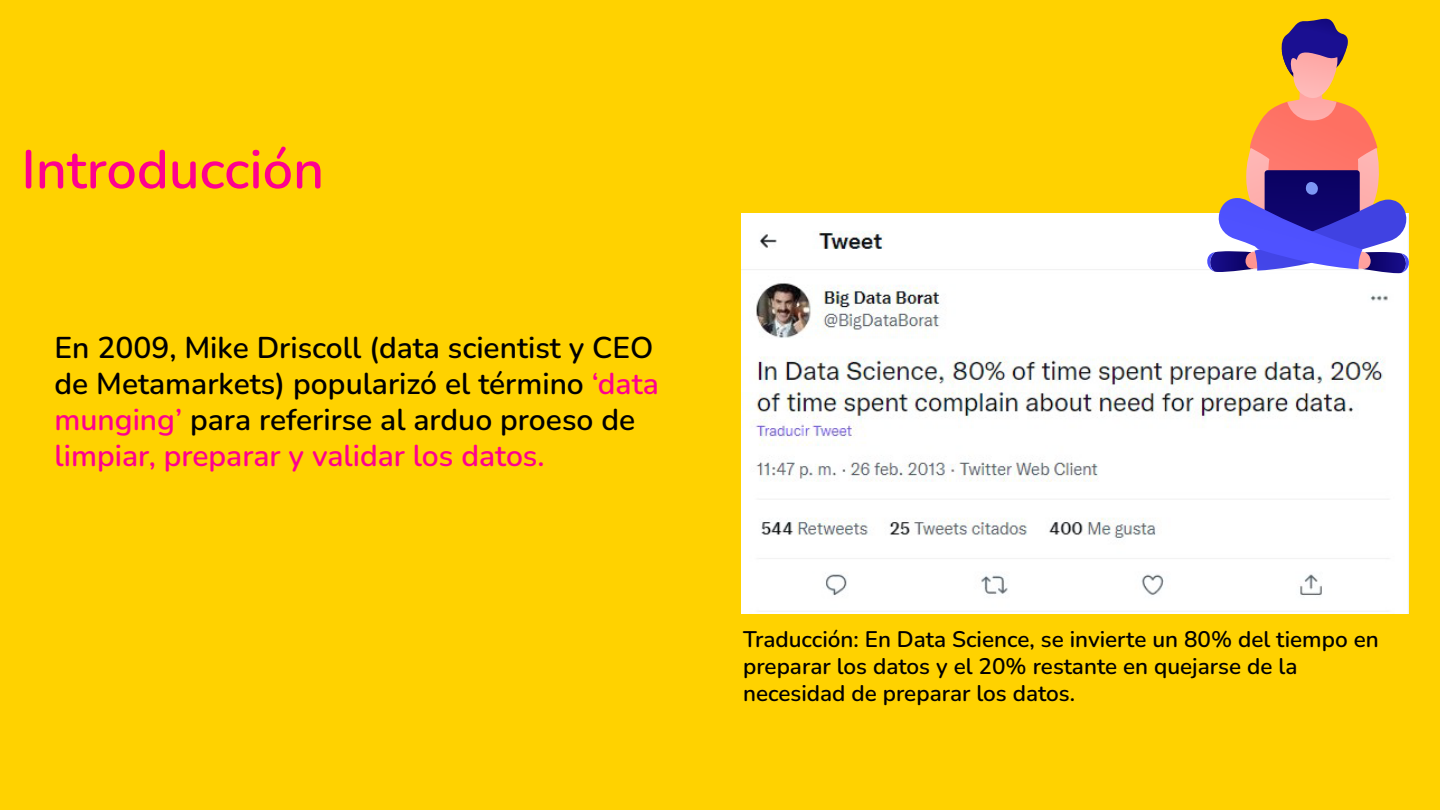
<style>
.page{position:relative;width:1440px;height:810px;background:#ffd200}
.page>*{position:absolute;margin:0;border:0;box-sizing:border-box;transform-origin:0 0}
.t1{font:200 54px "Nunito";color:#ff008f}
.t2{font:200 30px/36px "Nunito";color:#000}
.t3{font:200 22.5px/27px "Nunito";color:#000}
.s1{color:#ff008f}
</style>
<div class="page">
<img style="left:741px;top:214px;width:667px;height:400px">
<svg style="left:1205px;top:19px;width:204px;height:254px"></svg>
<h1 class="t1" style="left:21px;top:132px;width:304px">Introducción</h1>
<p class="t2" style="left:55px;top:329px;width:606px">En 2009, Mike Driscoll (data scientist y CEO de Metamarkets) popularizó el término <span class="s1">‘data munging’</span> para referirse al arduo proeso de <span class="s1">limpiar, preparar y validar los datos.</span></p>
<p class="t3" style="left:743px;top:625px;width:637px">Traducción: En Data Science, se invierte un 80% del tiempo en preparar los datos y el 20% restante en quejarse de la necesidad de preparar los datos.</p>
</div>
